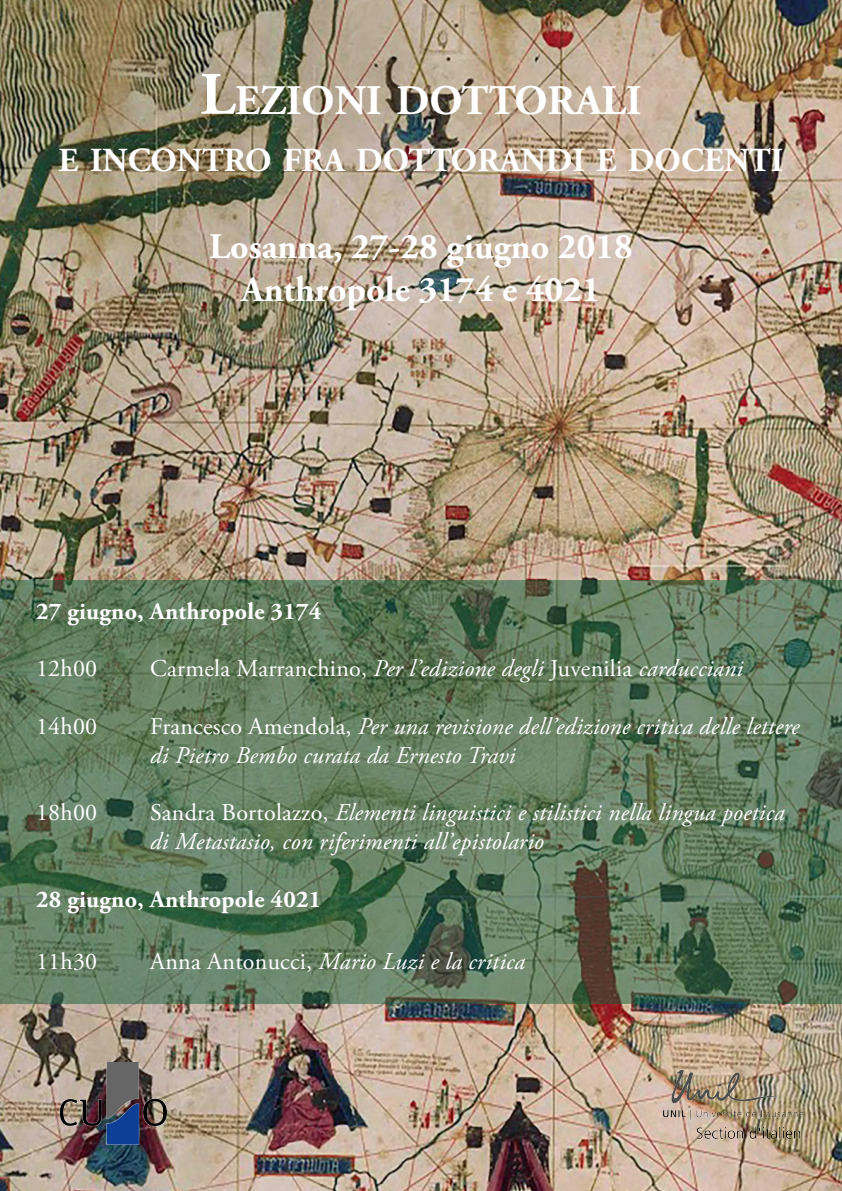
<style>
.page{position:relative;width:842px;height:1191px;background:#fff}
.page>*{position:absolute;margin:0;border:0;box-sizing:border-box;transform-origin:0 0}
.t1{font:700 42px "Adobe Garamond Pro";color:#fff}
.t2{font:700 36px "Adobe Garamond Pro";color:#fff}
.t3{font:700 33.6px "Adobe Garamond Pro";color:#fff}
.t4{font:italic 24px/28.8px "Adobe Garamond Pro";letter-spacing:.01em;color:#fff}
.t5{font:700 24px "Adobe Garamond Pro";letter-spacing:.01em;color:#fff}
.t6{font:24px "Adobe Garamond Pro";letter-spacing:.01em;color:#fff}
.s1{font-size:60px}
.s2{font-style:normal}
</style>
<div class="page">
<img style="left:0;top:0;width:842px;height:1191px">
<svg style="left:0;top:580px;width:841px;height:423px;background:#5f795c"></svg>
<img style="left:663px;top:1069px;width:143px;height:78px">
<img style="left:38px;top:1062px;width:157px;height:93px">
<p class="t1" style="left:200px;top:76px;width:443px"><span class="s1">L</span>EZIONI DOTTORALI</p>
<p class="t3" style="left:59px;top:141px;width:726px">E INCONTRO FRA DOTTORANDI E DOCENTI</p>
<p class="t2" style="left:209px;top:225px;width:425px">Losanna, 27-28 giugno 2018</p>
<p class="t2" style="left:241px;top:268px;width:361px">Anthropole 3174 e 4021</p>
<p class="t5" style="left:36px;top:597px;width:287px">27 giugno, Anthropole 3174</p>
<p class="t6" style="left:36px;top:654px;width:63px">12h00</p>
<p class="t4" style="left:150px;top:655px;width:594px"><span class="s2">Carmela Marranchino,</span> Per l’edizione degli <span class="s2">Juvenilia</span> carducciani</p>
<p class="t6" style="left:36px;top:712px;width:63px">14h00</p>
<p class="t4" style="left:150px;top:712px;width:651px"><span class="s2">Francesco Amendola,</span> Per una revisione dell’edizione critica delle lettere di Pietro Bembo curata da Ernesto Travi</p>
<p class="t6" style="left:36px;top:798px;width:63px">18h00</p>
<p class="t4" style="left:150px;top:799px;width:636px"><span class="s2">Sandra Bortolazzo,</span> Elementi linguistici e stilistici nella lingua poetica</p>
<p class="t4" style="left:150px;top:827px;width:395px">di Metastasio, con riferimenti all’epistolario</p>
<p class="t5" style="left:36px;top:885px;width:287px">28 giugno, Anthropole 4021</p>
<p class="t6" style="left:36px;top:947px;width:63px">11h30</p>
<p class="t4" style="left:150px;top:947px;width:376px"><span class="s2">Anna Antonucci,</span> Mario Luzi e la critica</p>
</div>
